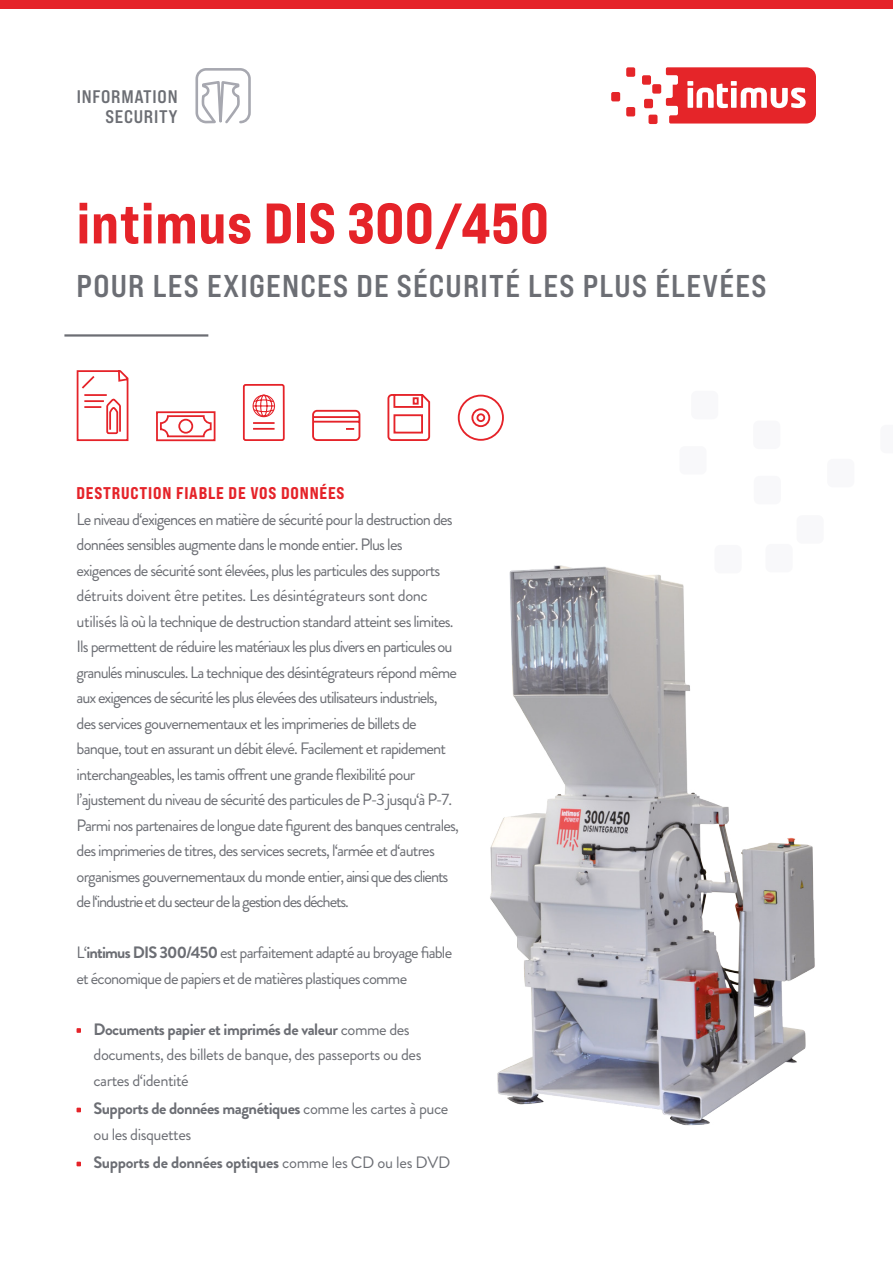
<style>
.page{position:relative;width:893px;height:1263px;background:#fff}
.page>*{position:absolute;margin:0;border:0;box-sizing:border-box;transform-origin:0 0}
.t1{font:57px "Bebas Neue Pro Exp Eb";letter-spacing:.01em;color:#e52329}
.t2{font:31.5px "Bebas Neue Pro Exp Bd";letter-spacing:.04em;color:#6c6e74}
.t3{font:18.15px/20.9px "Bebas Neue Pro Exp Bd";letter-spacing:.04em;color:#6c6e74;text-align:right}
.t4{font:16.95px/25.5px "Brandon Grotesque";letter-spacing:-.05em;color:#6c6e74}
.t5{font:16.95px "Bebas Neue Pro Exp Eb";letter-spacing:.05em;color:#e52329}
.t6{font:16.5px/25.5px "Brandon Grotesque";letter-spacing:-.05em;color:#6c6e74}
.t7{font:16.5px/25.5px "Brandon Grotesque";letter-spacing:-.03em;color:#6c6e74}
.t8{font:700 16.5px "Brandon Grotesque";letter-spacing:-.02em;color:#6c6e74}
.s1{font-size:16.5px}
.s2{font-weight:700}
.s3{font-weight:400}
</style>
<div class="page">
<div style="left:0;top:0;width:893px;height:8px;background:#e52329"></div>
<div style="left:626px;top:67px;width:9px;height:10px;background:#e52529;border-radius:2px"></div>
<div style="left:626px;top:107px;width:9px;height:9px;background:#e52529;border-radius:2px"></div>
<div style="left:611px;top:92px;width:9px;height:9px;background:#e52529;border-radius:2px"></div>
<div style="left:644px;top:99px;width:9px;height:9px;background:#e52529;border-radius:2px"></div>
<div style="left:648px;top:115px;width:9px;height:9px;background:#e52529;border-radius:2px"></div>
<div style="left:652px;top:84px;width:9px;height:10px;background:#e52529;border-radius:2px"></div>
<div style="left:642px;top:75px;width:9px;height:10px;background:#e52529;border-radius:2px"></div>
<svg style="left:666px;top:67px;width:150px;height:57px"></svg>
<svg style="left:195px;top:68px;width:56px;height:56px"></svg>
<div style="left:714px;top:545px;width:28px;height:28px;background:#f8f8fa;border-radius:6px"></div>
<div style="left:679px;top:446px;width:28px;height:29px;background:#f8f8fa;border-radius:6px"></div>
<div style="left:691px;top:391px;width:27px;height:28px;background:#f8f8fa;border-radius:6px"></div>
<div style="left:753px;top:420px;width:27px;height:29px;background:#f8f8fa;border-radius:6px"></div>
<div style="left:754px;top:476px;width:27px;height:28px;background:#f8f8fa;border-radius:6px"></div>
<div style="left:765px;top:544px;width:28px;height:28px;background:#f8f8fa;border-radius:6px"></div>
<div style="left:796px;top:515px;width:28px;height:29px;background:#f8f8fa;border-radius:6px"></div>
<div style="left:827px;top:459px;width:27px;height:28px;background:#f8f8fa;border-radius:6px"></div>
<hr style="left:64px;top:334px;width:144px;height:3px;background:#6c6e74">
<svg style="left:457px;top:394px;width:47px;height:47px"></svg>
<svg style="left:312px;top:409px;width:49px;height:32px"></svg>
<svg style="left:387px;top:394px;width:44px;height:47px"></svg>
<svg style="left:76px;top:370px;width:53px;height:72px"></svg>
<div style="left:156px;top:411px;width:59px;height:30px;border:2px solid #e52329"></div>
<svg style="left:160px;top:414px;width:53px;height:24px"></svg>
<div style="left:243px;top:384px;width:42px;height:57px;border:2px solid #e52329;border-radius:2px"></div>
<svg style="left:252px;top:394px;width:24px;height:23px"></svg>
<hr style="left:253px;top:422px;width:22px;height:2px;background:#e52329">
<hr style="left:253px;top:428px;width:22px;height:2px;background:#e52329">
<img style="left:490px;top:565px;width:325px;height:561px">
<svg style="left:77px;top:1028px;width:4px;height:5px"></svg>
<svg style="left:77px;top:1108px;width:4px;height:4px"></svg>
<svg style="left:77px;top:1162px;width:4px;height:4px"></svg>
<p class="t3" style="left:77px;top:85px;width:102px">INFORMATION<br>SECURITY</p>
<h1 class="t1" style="left:77px;top:188px;width:474px">intimus DIS 300/450</h1>
<h2 class="t2" style="left:77px;top:267px;width:691px">POUR LES EXIGENCES DE SÉCURITÉ LES PLUS ÉLEVÉES</h2>
<p class="t5" style="left:77px;top:483px;width:270px">DESTRUCTION FIABLE DE VOS DONNÉES</p>
<p class="t4" style="left:77px;top:506px;width:378px">Le niveau d‘exigences en matière de sécurité pour la destruction des données sensibles augmente dans le monde entier<span class="s1">. Plus les</span></p>
<p class="t6" style="left:77px;top:558px;width:384px">exigences de sécurité sont élevées, plus les particules des supports détruits doivent être petites. Les désintégrateurs sont donc utilisés là où la technique de destruction standard atteint ses limites.<br>Ils permettent de réduire les matériaux les plus divers en particules ou granulés minuscules. La technique des désintégrateurs répond même aux exigences de sécurité les plus élevées des utilisateurs industriels, des services gouvernementaux et les imprimeries de billets de banque, tout en assurant un débit élevé. Facilement et rapidement interchangeables, les tamis offrent une grande flexibilité pour l’ajustement du niveau de sécurité des particules de P-3 jusqu‘à P-7.<br>Parmi nos partenaires de longue date figurent des banques centrales, des imprimeries de titres, des services secrets, l‘armée et d‘autres organismes gouvernementaux du monde entier, ainsi que des clients de l‘industrie et du secteur de la gestion des déchets.</p>
<p class="t6" style="left:77px;top:940px;width:377px">L‘<span class="s2">intimus DIS 300/450</span> est parfaitement adapté au broyage fiable et économique de papiers et de matières plastiques comme</p>
<p class="t7" style="left:94px;top:1017px;width:329px"><span class="s2">Documents papier et imprimés de valeur</span> comme des documents, des billets de banque, des passeports ou des cartes d‘identité</p>
<p class="t7" style="left:94px;top:1096px;width:356px"><span class="s2">Supports de données magnétiques</span> comme les cartes à puce ou les disquettes</p>
<p class="t8" style="left:94px;top:1151px;width:358px">Supports de données optiques <span class="s3">comme les CD ou les DVD</span></p>
</div>
